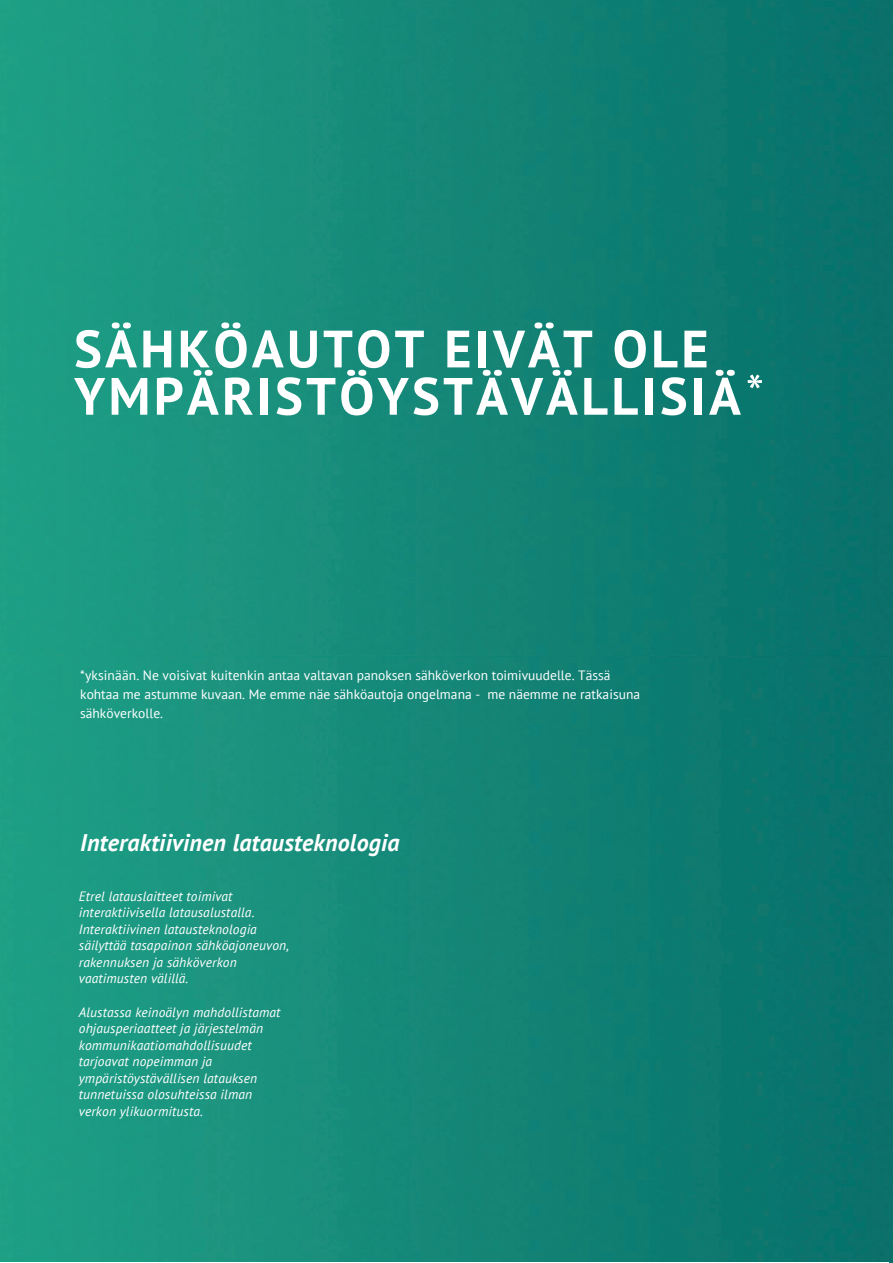
<style>
.page{position:relative;width:893px;height:1263px;background:#fff}
.page>*{position:absolute;margin:0;border:0;box-sizing:border-box;transform-origin:0 0}
.t1{font:700 52.5px/47.2px "PT Sans";letter-spacing:.06em;color:#fff}
.t2{font:italic 700 24px "PT Sans";letter-spacing:.01em;color:#fff}
.t3{font:italic 13.5px/16.5px "PT Sans";letter-spacing:.01em;color:#fff}
.t4{font:13.5px/19.2px "PT Sans";color:#fff}
.s1{font-weight:400;font-style:italic}
</style>
<div class="page">
<img style="left:0;top:657px;width:890px;height:605px">
<img style="left:0;top:0;width:893px;height:657px">
<hr style="left:890px;top:646px;width:3px;height:617px;background:#0c706a">
<img style="left:891px;top:2px;width:2px;height:654px">
<h1 class="t1" style="left:74px;top:324px;width:689px">SÄHKÖAUTOT EIVÄT OLE<br>YMPÄRISTÖYSTÄVÄLLISIÄ<span class="s1">*</span></h1>
<p class="t4" style="left:80px;top:665px;width:561px">*yksinään. Ne voisivat kuitenkin antaa valtavan panoksen sähköverkon toimivuudelle. Tässä kohtaa me astumme kuvaan. Me emme näe sähköautoja ongelmana - me näemme ne ratkaisuna sähköverkolle.</p>
<h2 class="t2" style="left:80px;top:827px;width:321px">Interaktiivinen latausteknologia</h2>
<p class="t3" style="left:79px;top:888px;width:212px">Etrel latauslaitteet toimivat interaktiivisella latausalustalla.<br>Interaktiivinen latausteknologia säilyttää tasapainon sähköajoneuvon, rakennuksen ja sähköverkon vaatimusten välillä.</p>
<p class="t3" style="left:79px;top:1004px;width:203px">Alustassa keinoälyn mahdollistamat ohjausperiaatteet ja järjestelmän kommunikaatiomahdollisuudet tarjoavat nopeimman ja ympäristöystävällisen latauksen tunnetuissa olosuhteissa ilman verkon ylikuormitusta.</p>
</div>
